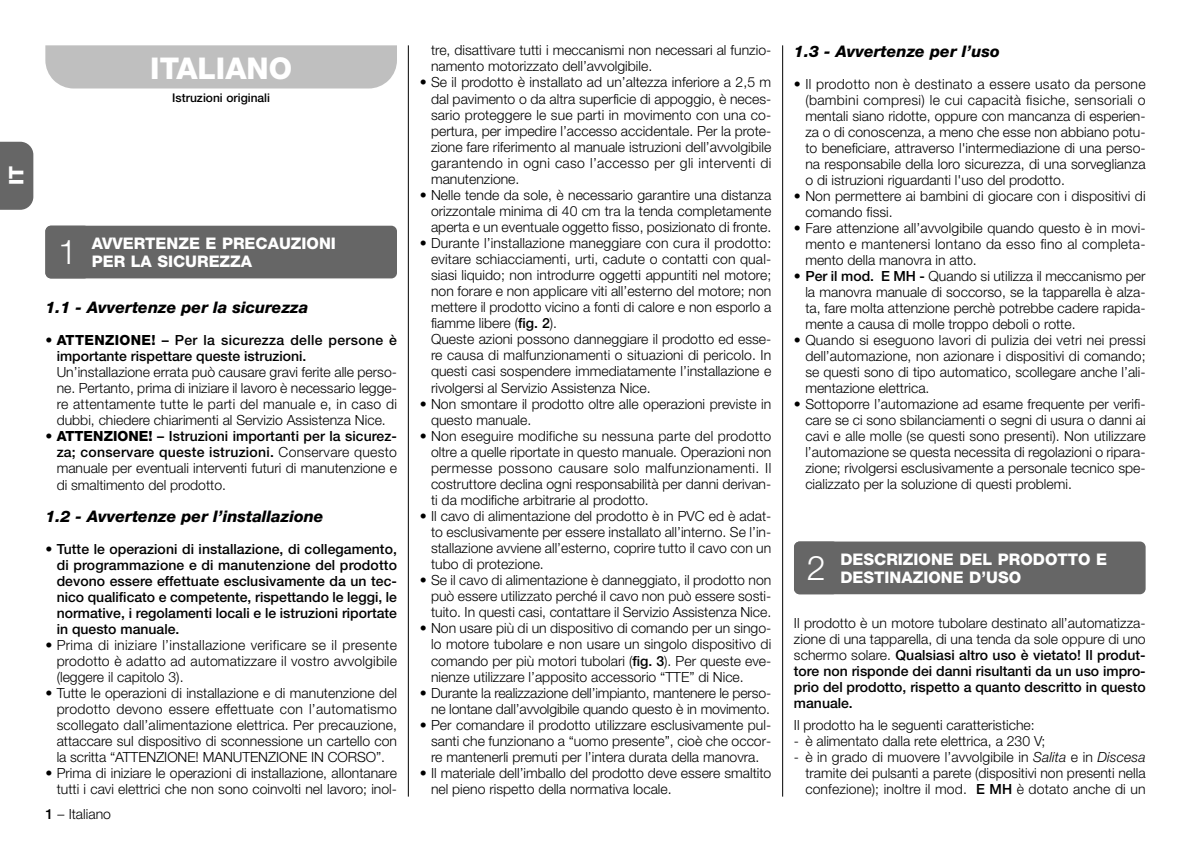
<style>
.page{position:relative;width:1191px;height:842px;background:#fff}
.page>*{position:absolute;margin:0;border:0;box-sizing:border-box;transform-origin:0 0}
.t1{font:800 30px "Helvetica Neue";color:#fff}
.t2{font:800 20px "Helvetica Neue";color:#fff}
.t3{font:italic 800 16px "Helvetica Neue";color:#000}
.t4{font:800 16px/18px "Helvetica Neue";color:#fff}
.t5{font:300 14px/16px "Helvetica Neue";color:#000;text-align:justify}
.t6{font:500 14px/16px "Helvetica Neue";color:#000;text-align:justify}
.t7{font:500 12px "Helvetica Neue";color:#000}
.s1{font-weight:800}
.s2{font-weight:500}
.s3{font-weight:300}
.s4{font-style:italic}
</style>
<div class="page">
<div style="left:0;top:142px;width:33px;height:68px;background:#666"></div>
<hr style="left:408px;top:45px;width:1px;height:752px;background:#000">
<hr style="left:782px;top:45px;width:1px;height:752px;background:#000">
<div style="left:45px;top:45px;width:352px;height:43px;background:#bfbfbf"></div>
<div style="left:45px;top:226px;width:352px;height:52px;background:#666;border-radius:6px"></div>
<div style="left:794px;top:541px;width:351px;height:53px;background:#666;border-radius:6px"></div>
<h1 class="t1" style="left:150px;top:57px;width:143px">ITALIANO</h1>
<p class="t7" style="left:172px;top:94px;width:99px">Istruzioni originali</p>
<h2 class="t2" style="left:9px;top:185px;width:21px;rotate:-90deg">IT</h2>
<p class="t4" style="left:58px;top:236px;width:279px;text-indent:34px">AVVERTENZE E PRECAUZIONI<br><sup>1</sup> PER LA SICUREZZA</p>
<p class="t3" style="left:45px;top:302px;width:264px">1.1 - Avvertenze per la sicurezza</p>
<p class="t6" style="left:57px;top:334px;width:342px;text-indent:-11px"><span class="s1">• ATTENZIONE!</span> – Per la sicurezza delle persone è importante rispettare queste istruzioni.</p>
<p class="t5" style="left:57px;top:366px;width:342px">Un’installazione errata può causare gravi ferite alle perso&shy;ne. Pertanto, prima di iniziare il lavoro è necessario legge&shy;re attentamente tutte le parti del manuale e, in caso di dubbi, chiedere chiarimenti al Servizio Assistenza Nice.</p>
<p class="t5" style="left:57px;top:430px;width:342px;text-indent:-11px"><span class="s1">• ATTENZIONE!</span> <span class="s2">– Istruzioni importanti per la sicurez&shy;za; conservare queste istruzioni.</span> Conservare questo manuale per eventuali interventi futuri di manutenzione e di smaltimento del prodotto.</p>
<p class="t3" style="left:45px;top:510px;width:280px">1.2 - Avvertenze per l’installazione</p>
<p class="t6" style="left:57px;top:542px;width:342px;text-indent:-11px"><span class="s1">•</span> Tutte le operazioni di installazione, di collegamento, di programmazione e di manutenzione del prodotto devono es sere effettuate esclusivamente da un tec&shy;nico qualificato e competente, rispettando le leggi, le normative, i regolamenti locali e le istruzioni riportate in questo manuale.</p>
<p class="t5" style="left:57px;top:638px;width:342px;text-indent:-11px">• Prima di iniziare l’installazione verificare se il presente prodotto è adatto ad automatizzare il vostro avvolgibile (leggere il capitolo 3).</p>
<p class="t5" style="left:57px;top:686px;width:342px;text-indent:-11px">• Tutte le operazioni di installazione e di manutenzione del prodotto devono essere effettuate con l’automatismo scollegato dall’alimentazione elettrica. Per precauzione, attaccare sul dispositivo di sconnessione un cartello con la scritta “ATTENZIONE! MANUTENZIONE IN CORSO”.</p>
<p class="t5" style="left:45px;top:766px;width:353px;text-align:right">• Prima di iniziare le operazioni di installazione, allontanare tutti i cavi elettrici che non sono coinvolti nel lavoro; inol-</p>
<p class="t5" style="left:45px;top:807px;width:67px"><span class="s2">1</span> – Italiano</p>
<p class="t5" style="left:431px;top:44px;width:342px">tre, disattivare tutti i meccanismi non necessari al funzio&shy;namento motorizzato dell’avvolgibile.</p>
<p class="t5" style="left:431px;top:76px;width:342px;text-indent:-11px">• Se il prodotto è installato ad un’altezza inferiore a 2,5 m dal pavimento o da altra superficie di appoggio, è neces&shy;sario proteggere le sue parti in movimento con una co - pertura, per impedire l’accesso accidentale. Per la prote&shy;zione fare riferimento al manuale istruzioni dell’avvolgibile garantendo in ogni caso l’accesso per gli in ter venti di manutenzione.</p>
<p class="t5" style="left:431px;top:188px;width:342px;text-indent:-11px">• Nelle tende da sole, è necessario garantire una distanza orizzontale minima di 40 cm tra la tenda completamente aperta e un eventuale og getto fisso, posizionato di fronte.</p>
<p class="t5" style="left:431px;top:236px;width:342px;text-align:left;text-indent:-11px">• Durante l’installazione maneggiare con cura il prodotto: evitare schiacciamenti, urti, cadute o contatti con qual&shy;siasi liquido; non introdurre oggetti appuntiti nel motore; non forare e non applicare viti all’esterno del motore; non mettere il prodotto vicino a fonti di calore e non esporlo a fiamme libere (<span class="s2">fig. 2</span>).<br>Queste azioni possono danneggiare il prodotto ed esse&shy;re causa di malfunzionamenti o situazioni di pericolo. In questi casi sospendere immediatamente l’installazione e rivolgersi al Servizio Assistenza Nice.</p>
<p class="t5" style="left:431px;top:397px;width:342px;text-indent:-11px">• Non smontare il prodotto oltre alle operazioni previste in questo manuale.</p>
<p class="t5" style="left:431px;top:429px;width:342px;text-indent:-11px">• Non eseguire modifiche su nessuna parte del prodotto oltre a quelle riportate in questo manuale. Operazioni non permesse possono causare solo malfunzionamenti. Il costruttore declina ogni responsabilità per danni derivan&shy;ti da modifiche arbitrarie al prodotto.</p>
<p class="t5" style="left:431px;top:509px;width:342px;text-indent:-11px">• Il cavo di alimentazione del prodotto è in PVC ed è adat&shy;to esclusivamente per essere installato all’interno. Se l’in&shy;stallazione avviene all’esterno, coprire tutto il cavo con un tubo di protezione.</p>
<p class="t5" style="left:431px;top:574px;width:342px;text-indent:-11px">• Se il cavo di alimentazione è danneggiato, il prodotto non può essere utilizzato perché il cavo non può essere sosti&shy;tuito. In questi casi, contattare il Servizio Assistenza Nice.</p>
<p class="t5" style="left:431px;top:622px;width:342px;text-indent:-11px">• Non usare più di un dispositivo di comando per un singo&shy;lo motore tubolare e non usare un singolo dispositivo di comando per più mo tori tubolari (<span class="s2">fig. 3</span>). Per queste eve&shy;nienze utilizzare l’apposito accessorio “TTE” di Nice.</p>
<p class="t5" style="left:420px;top:686px;width:353px;text-align:right">• Durante la realizzazione dell’impianto, mantenere le perso&shy;ne lontane dall’avvolgibile quando questo è in movimento.</p>
<p class="t5" style="left:431px;top:718px;width:342px;text-indent:-11px">• Per comandare il prodotto utilizzare esclusivamente pul&shy;santi che funzionano a “uomo presente”, cioè che occor&shy;re mantenerli premuti per l’intera durata della manovra.</p>
<p class="t5" style="left:431px;top:766px;width:342px;text-indent:-11px">• Il materiale dell’imballo del prodotto deve essere smaltito nel pieno rispetto della normativa locale.</p>
<p class="t3" style="left:794px;top:45px;width:207px">1.3 - Avvertenze per l’uso</p>
<p class="t5" style="left:805px;top:77px;width:342px;text-indent:-11px">• Il prodotto non è destinato a essere usato da persone (bambini compresi) le cui capacità fisiche, sensoriali o mentali siano ridotte, oppure con mancanza di esperien&shy;za o di conoscenza, a meno che esse non abbiano potu&shy;to beneficiare, attraverso l'intermediazione di una perso&shy;na responsabile della loro sicurezza, di una sorveglianza o di istruzioni riguardanti l'uso del prodotto.</p>
<p class="t5" style="left:805px;top:189px;width:342px;text-indent:-11px">• Non permettere ai bambini di giocare con i dispositivi di comando fissi.</p>
<p class="t5" style="left:805px;top:221px;width:342px;text-indent:-11px">• Fare attenzione all’avvolgibile quando questo è in movi&shy;mento e mantenersi lontano da esso fino al completa&shy;mento della manovra in atto.</p>
<p class="t5" style="left:805px;top:269px;width:342px;text-indent:-11px">• <span class="s2">Per il mod. E MH -</span> Quando si utilizza il meccanismo per la manovra manuale di soccorso, se la tapparella è alza&shy;ta, fare molta attenzione perchè potrebbe cadere rapida&shy;mente a causa di molle troppo deboli o rotte.</p>
<p class="t5" style="left:805px;top:333px;width:342px;text-indent:-11px">• Quando si eseguono lavori di pulizia dei vetri nei pressi dell’automazione, non azionare i dispositivi di comando; se questi sono di tipo automatico, scollegare anche l’ali&shy;mentazione elettrica.</p>
<p class="t5" style="left:805px;top:397px;width:342px;text-indent:-11px">• Sottoporre l’automazione ad esame frequente per verifi&shy;care se ci sono sbilanciamenti o segni di usura o danni ai cavi e alle molle (se questi sono presenti). Non utilizzare l’automazione se questa necessita di regolazioni o ripara&shy;zione; rivolgersi esclusivamente a personale tecnico spe&shy;cializzato per la soluzione di questi problemi.</p>
<p class="t4" style="left:806px;top:551px;width:302px;text-indent:34px">DESCRIZIONE DEL PRODOTTO E<br><sup>2</sup> DESTINAZIONE D’USO</p>
<p class="t6" style="left:794px;top:616px;width:353px"><span class="s3">Il prodotto è un motore tubolare destinato all’automatizza&shy;zione di una tapparella, di una tenda da sole oppure di uno schermo solare.</span> Qualsiasi altro uso è vietato! Il produt&shy;tore non risponde dei danni risultanti da un uso impro&shy;prio del prodotto, rispetto a quanto descritto in questo manuale.</p>
<p class="t5" style="left:794px;top:718px;width:242px">Il prodotto ha le seguenti caratteristiche:</p>
<p class="t5" style="left:794px;top:734px;width:253px">- è alimentato dalla rete elettrica, a 230 V;</p>
<p class="t5" style="left:805px;top:750px;width:342px;text-indent:-11px">- è in grado di muovere l’avvolgibile in <span class="s4">Salita</span> e in <span class="s4">Discesa </span>tramite dei pulsanti a parete (dispositivi non presenti nella confezione); inoltre il mod. <span class="s2">E MH</span> è dotato anche di un</p>
</div>
